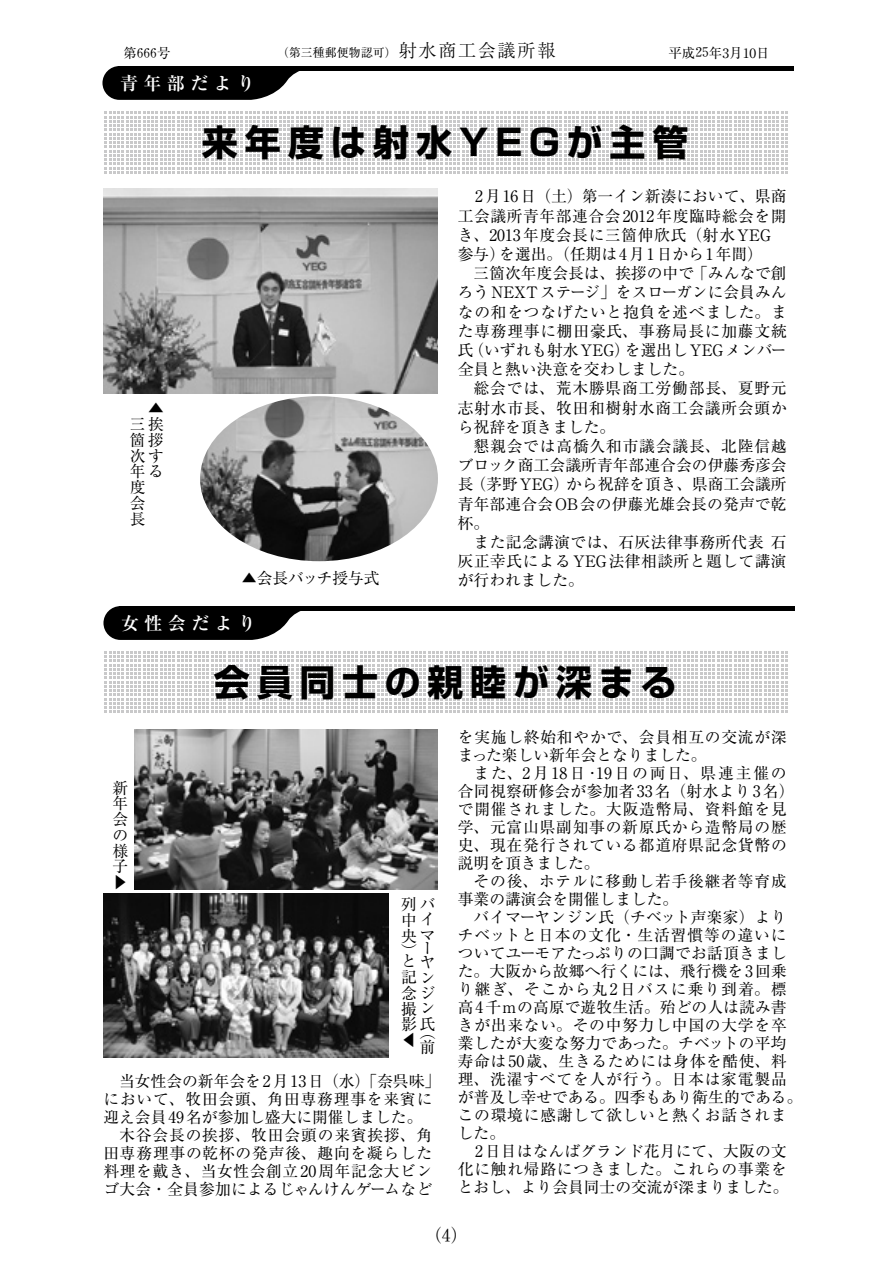
<style>
.page{position:relative;width:893px;height:1263px;background:#fff}
.page>*{position:absolute;margin:0;border:0;box-sizing:border-box;transform-origin:0 0}
.t1{font:700 36px "Shin Go Pro";letter-spacing:.185em;color:#000}
.t2{font:700 18px "Ryumin";letter-spacing:.3em;color:#fff}
.t3{font:18px "Ryumin";color:#000}
.t4{font:15.75px/18px "Ryumin Pro";letter-spacing:.03em;color:#000;text-align:justify}
.t5{font:15.75px/18px "Ryumin Pro";letter-spacing:.05em;color:#000}
.t6{font:15.75px/18px "Ryumin Pro";color:#000}
.t7{font:15.75px "Ryumin Pro";color:#000;scale:.95 1}
.t8{font:13.5px "Ryumin";color:#000}
.t9{font:13.5px "Ryumin Num";color:#000}
.t10{font:12px "Ryumin";color:#000}
.s1{font-family:"Ryumin"}
.s2{font-weight:300;font-size:18px}
.s3{font-family:"Ryumin Num"}
</style>
<div class="page">
<svg style="left:102px;top:66px;width:198px;height:34px;background:#1f1f1f"></svg>
<div style="left:118px;top:66px;width:676px;height:5px;background:#000"></div>
<svg style="left:103px;top:606px;width:198px;height:34px;background:#1e1e1e"></svg>
<div style="left:119px;top:606px;width:676px;height:5px;background:#000"></div>
<svg style="left:105px;top:651px;width:682px;height:62px"></svg>
<svg style="left:105px;top:112px;width:682px;height:62px"></svg>
<img style="left:103px;top:189px;width:335px;height:205px">
<img style="left:200px;top:396px;width:238px;height:165px">
<img style="left:134px;top:729px;width:304px;height:160px">
<img style="left:103px;top:894px;width:285px;height:163px">
<p class="t9" style="left:123px;top:45px;width:49px"><span class="s1">第</span>666<span class="s1">号</span></p>
<p class="t10" style="left:277px;top:46px;width:280px">（第三種郵便物認可）<span class="s2">射水商工会議所報</span></p>
<p class="t8" style="left:668px;top:44px;width:103px">平成<span class="s3">25</span>年3月10日</p>
<p class="t2" style="left:120px;top:72px;width:136px">青年部だより</p>
<p class="t4" style="left:130px;top:400px;width:35px;line-height:15.8px;text-align:left;text-indent:18px">▲三挨箇拶次す年る度会長</p>
<h1 class="t1" style="left:202px;top:114px;width:488px">来年度は射水YEGが主管</h1>
<p class="t7" style="left:242px;top:565px;width:147px">▲会長バッチ授与式</p>
<p class="t4" style="left:458px;top:186px;width:330px;line-height:19.2px;text-indent:17px">2月16日（土）第一イン新湊において、県商工会議所青年部連合会2012年度臨時総会を開き、2013年度会長に三箇伸欣氏（射水YEG　参与）を選出。（任期は4月1日から1年間）</p>
<p class="t4" style="left:458px;top:263px;width:330px;line-height:19.2px;text-indent:16px">三箇次年度会長は、挨拶の中で「みんなで創ろうNEXTステージ」をスローガンに会員みんなの和をつなげたいと抱負を述べました。また専務理事に棚田豪氏、事務局長に加藤文統氏（いずれも射水YEG）を選出しYEGメンバー全員と熱い決意を交わしました。</p>
<p class="t4" style="left:458px;top:378px;width:330px;line-height:19.2px;text-indent:16px">総会では、荒木勝県商工労働部長、夏野元志射水市長、牧田和樹射水商工会議所会頭から祝辞を頂きました。</p>
<p class="t4" style="left:458px;top:435px;width:330px;line-height:19.2px;text-indent:16px">懇親会では高橋久和市議会議長、北陸信越ブロック商工会議所青年部連合会の伊藤秀彦会長（茅野YEG）から祝辞を頂き、県商工会議所青年部連合会OB会の伊藤光雄会長の発声で乾杯。</p>
<p class="t4" style="left:458px;top:531px;width:330px;line-height:19.2px;text-indent:16px">また記念講演では、石灰法律事務所代表 石灰正幸氏によるYEG法律相談所と題して講演が行われました。</p>
<p class="t2" style="left:121px;top:612px;width:136px">女性会だより</p>
<h1 class="t1" style="left:214px;top:653px;width:464px">会員同士の親睦が深まる</h1>
<p class="t4" style="left:112px;top:779px;width:17px;line-height:15.8px">新年会の様子</p>
<p class="t4" style="left:110px;top:890px;width:17px;rotate:-90deg">▼</p>
<p class="t4" style="left:401px;top:895px;width:35px;line-height:15.8px;text-align:left">列バ中イ央マ）</p>
<p class="t4" style="left:401px;top:953px;width:35px;line-height:15.6px">とヤ記ン念ジ撮ン影氏</p>
<p class="t4" style="left:420px;top:938px;width:10px">ー</p>
<p class="t4" style="left:419px;top:1032px;width:18px;rotate:90deg">▼</p>
<p class="t4" style="left:420px;top:1023px;width:17px;line-height:15.8px">（前</p>
<p class="t6" style="left:103px;top:1071px;width:338px;text-indent:16px">当女性会の新年会を2月13日（水）「奈呉味」において、牧田会頭、角田専務理事を来賓に迎え会員49名が参加し盛大に開催しました。</p>
<p class="t4" style="left:103px;top:1125px;width:330px;text-indent:16px">木谷会長の挨拶、牧田会頭の来賓挨拶、角田専務理事の乾杯の発声後、趣向を凝らした料理を戴き、当女性会創立20周年記念大ビンゴ大会・全員参加によるじゃんけんゲームなど</p>
<p class="t5" style="left:458px;top:727px;width:330px">を実施し終始和やかで、会員相互の交流が深まった楽しい新年会となりました。</p>
<p class="t5" style="left:458px;top:763px;width:338px;text-indent:16px">また、2月18日･19日の両日、県連主催の合同視察研修会が参加者33名（射水より3名）で開催されました。大阪造幣局、資料館を見学、元富山県副知事の新原氏から造幣局の歴史、現在発行されている都道府県記念貨幣の説明を頂きました。</p>
<p class="t5" style="left:458px;top:871px;width:330px;text-indent:16px">その後、ホテルに移動し若手後継者等育成事業の講演会を開催しました。</p>
<p class="t4" style="left:458px;top:907px;width:346px;text-align:left;text-indent:16px">バイマーヤンジン氏（チベット声楽家）よりチベットと日本の文化・生活習慣等の違いについてユーモアたっぷりの口調でお話頂きました。大阪から故郷へ行くには、飛行機を3回乗り継ぎ、そこから丸2日バスに乗り到着。標高4千ｍの高原で遊牧生活。殆どの人は読み書きが出来ない。その中努力し中国の大学を卒業したが大変な努力であった。チベットの平均寿命は50歳、生きるためには身体を酷使、料理、洗濯すべてを人が行う。日本は家電製品が普及し幸せである。四季もあり衛生的である。この環境に感謝して欲しいと熱くお話されました。</p>
<p class="t4" style="left:458px;top:1141px;width:332px;text-indent:17px">2日目はなんばグランド花月にて、大阪の文化に触れ帰路につきました。これらの事業をとおし、より会員同士の交流が深まりました。</p>
<p class="t3" style="left:424px;top:1225px;width:46px">（<span class="s3">4</span>）</p>
</div>
